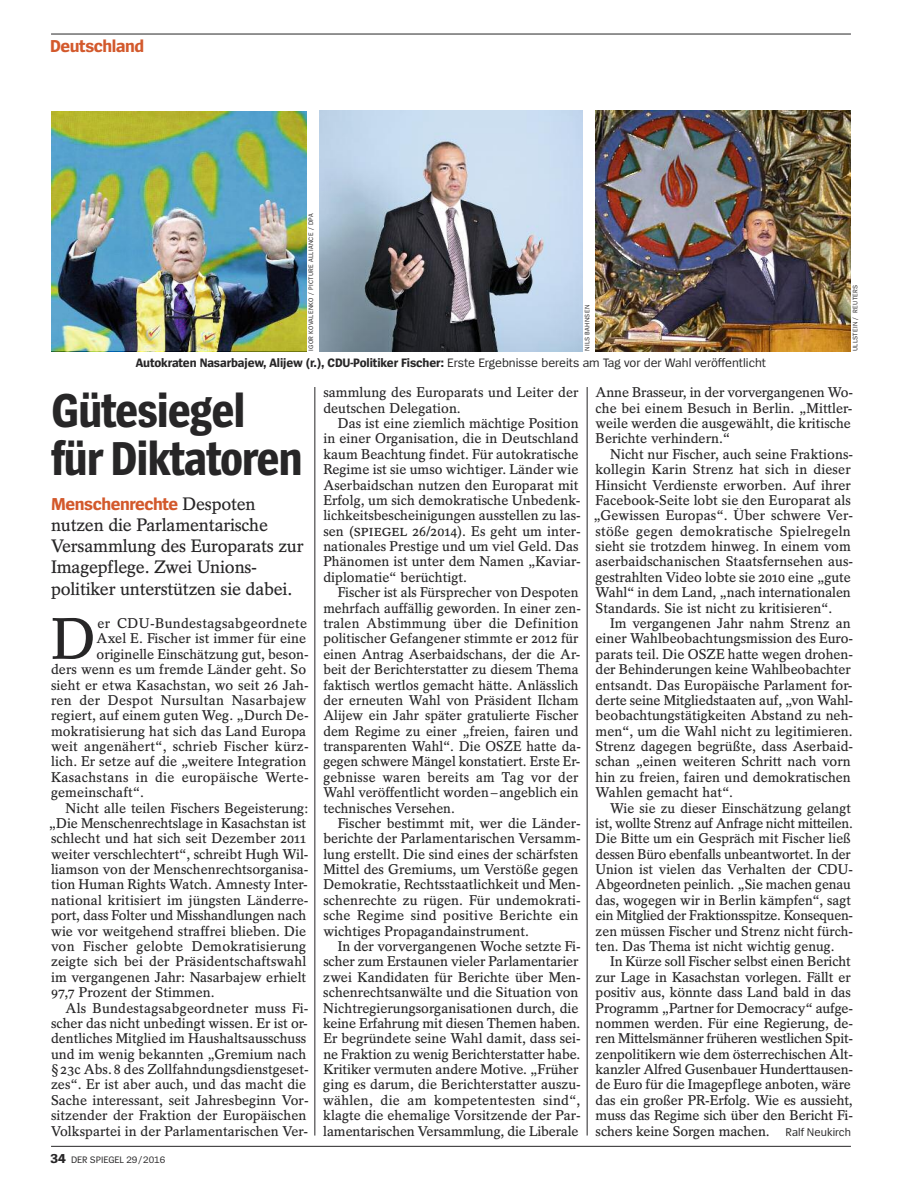
<style>
.page{position:relative;width:902px;height:1191px;background:#fff}
.page>*{position:absolute;margin:0;border:0;box-sizing:border-box;transform-origin:0 0}
.t1{font:600 58.2px "Spiegel Serif";color:#272627}
.t2{font:700 49.5px/48px "Spiegel Sans Cd";letter-spacing:-.025em;color:#272627}
.t3{font:600 18px/21px "Spiegel Serif";letter-spacing:-.015em;color:#272627}
.t4{font:700 18px "Spiegel Sans";letter-spacing:-.025em;color:#d3592c}
.t5{font:600 14.1px/15.5px "Spiegel Serif";color:#272627}
.t6{font:600 14.1px "Spiegel Serif";letter-spacing:.02em;color:#272627}
.t7{font:700 12.75px "Spiegel Sans";letter-spacing:-.01em;color:#272627}
.t8{font:9.75px "Spiegel Sans";letter-spacing:-.005em;color:#272627}
.t9{font:6.75px "Spiegel Sans";letter-spacing:.05em;color:#272627}
.s1{font-weight:400}
.s2{font-family:"Spiegel Serif";font-weight:600;color:#272627}
.s3{font-weight:700;font-size:13.5px}
.s4{font-size:15.75px}
.s5{font-family:"Spiegel Sans";font-weight:400;font-size:11.7px}
</style>
<div class="page">
<hr style="left:51px;top:34px;width:799px;height:1px;background:#272627">
<hr style="left:51px;top:1146px;width:799px;height:1px;background:#272627">
<hr style="left:314px;top:387px;width:1px;height:748px;background:#272627">
<hr style="left:587px;top:387px;width:1px;height:748px;background:#272627">
<img style="left:595px;top:110px;width:255px;height:241px">
<img style="left:51px;top:111px;width:255px;height:239px">
<svg style="left:319px;top:110px;width:264px;height:241px;background:#98a3b0"></svg>
<p class="t4" style="left:50px;top:39px;width:95px">Deutschland</p>
<p class="t9" style="left:308px;top:351px;width:139px;rotate:-90deg">IGOR KOVALENKO / PICTURE ALLIANCE / DPA</p>
<p class="t9" style="left:585px;top:351px;width:48px;rotate:-90deg">NILS BAHNSEN</p>
<p class="t7" style="left:136px;top:358px;width:631px">Autokraten Nasarbajew, Alijew (r.), CDU-Politiker Fischer: <span class="s1">Erste Ergebnisse bereits am Tag vor der Wahl veröffentlicht</span></p>
<p class="t9" style="left:852px;top:351px;width:68px;rotate:-90deg">ULLSTEIN / REUTERS</p>
<h2 class="t2" style="left:51px;top:389px;width:253px">Gütesiegel für Diktatoren</h2>
<p class="t4" style="left:51px;top:498px;width:206px">Menschenrechte <span class="s2">Despoten</span></p>
<p class="t3" style="left:51px;top:517px;width:254px">nutzen die Parlamentarische<br>Versammlung des Europarats zur<br>Imagepflege. Zwei Unions&shy;politiker unterstützen sie dabei.</p>
<h1 class="t1" style="left:51px;top:618px;width:47px">D</h1>
<p class="t6" style="left:97px;top:618px;width:211px">er CDU-Bundestagsabgeordnete</p>
<p class="t5" style="left:97px;top:632px;width:211px">Axel E. Fischer ist immer für eine</p>
<p class="t5" style="left:97px;top:647px;width:213px">originelle Einschätzung gut, beson-</p>
<p class="t5" style="left:51px;top:663px;width:257px">ders wenn es um fremde Länder geht. So</p>
<p class="t5" style="left:51px;top:678px;width:259px">sieht er etwa Kasachstan, wo seit 26 Jah-</p>
<p class="t6" style="left:51px;top:695px;width:257px">ren der Despot Nursultan Nasarbajew</p>
<p class="t5" style="left:51px;top:709px;width:259px">regiert, auf einem guten Weg. „Durch De-</p>
<p class="t5" style="left:51px;top:724px;width:257px">mokratisierung hat sich das Land Europa</p>
<p class="t5" style="left:51px;top:740px;width:259px">weit angenähert“, schrieb Fischer kürz-</p>
<p class="t5" style="left:51px;top:755px;width:257px">lich. Er setze auf die „weitere Integration</p>
<p class="t6" style="left:51px;top:772px;width:259px">Kasachstans in die europäische Werte-</p>
<p class="t5" style="left:51px;top:786px;width:94px">gemeinschaft“.</p>
<p class="t5" style="left:65px;top:801px;width:244px">Nicht alle teilen Fischers Begeisterung:</p>
<p class="t5" style="left:49px;top:817px;width:259px">„Die Menschenrechtslage in Kasachstan ist</p>
<p class="t5" style="left:51px;top:832px;width:257px">schlecht und hat sich seit Dezember 2011</p>
<p class="t5" style="left:51px;top:847px;width:259px">weiter verschlechtert“, schreibt Hugh Wil-</p>
<p class="t5" style="left:51px;top:863px;width:259px">liamson von der Menschenrechtsorganisa-</p>
<p class="t5" style="left:51px;top:878px;width:258px">tion Human Rights Watch. Amnesty Inter-</p>
<p class="t5" style="left:51px;top:893px;width:259px">national kritisiert im jüngsten Länderre-</p>
<p class="t5" style="left:51px;top:909px;width:257px">port, dass Folter und Misshandlungen nach</p>
<p class="t5" style="left:51px;top:924px;width:257px">wie vor weitgehend straffrei blieben. Die</p>
<p class="t5" style="left:51px;top:940px;width:257px">von Fischer gelobte Demokratisierung</p>
<p class="t5" style="left:51px;top:955px;width:257px">zeigte sich bei der Präsidentschaftswahl</p>
<p class="t5" style="left:51px;top:970px;width:257px">im vergangenen Jahr: Nasarbajew erhielt</p>
<p class="t5" style="left:51px;top:986px;width:165px">97,7 Prozent der Stimmen.</p>
<p class="t5" style="left:65px;top:1001px;width:245px">Als Bundestagsabgeordneter muss Fi-</p>
<p class="t5" style="left:51px;top:1016px;width:258px">scher das nicht unbedingt wissen. Er ist or-</p>
<p class="t5" style="left:51px;top:1032px;width:257px">dentliches Mitglied im Haushaltsausschuss</p>
<p class="t5" style="left:51px;top:1047px;width:257px">und im wenig bekannten „Gremium nach</p>
<p class="t5" style="left:51px;top:1063px;width:259px">§23c Abs.8 des Zollfahndungsdienstgeset-</p>
<p class="t5" style="left:51px;top:1078px;width:257px">zes“. Er ist aber auch, und das macht die</p>
<p class="t5" style="left:51px;top:1093px;width:259px">Sache interessant, seit Jahresbeginn Vor-</p>
<p class="t5" style="left:51px;top:1109px;width:257px">sitzender der Fraktion der Europäischen</p>
<p class="t5" style="left:51px;top:1124px;width:258px">Volkspartei in der Parlamentarischen Ver-</p>
<p class="t8" style="left:51px;top:1156px;width:116px"><span class="s3">34</span> DER SPIEGEL 29/2016</p>
<p class="t5" style="left:323px;top:386px;width:257px">sammlung des Europarats und Leiter der deutschen Delegation.</p>
<p class="t5" style="left:323px;top:417px;width:259px;text-indent:14px">Das ist eine ziemlich mächtige Position in einer Organisation, die in Deutschland kaum Beachtung findet. Für autokratische Regime ist sie umso wichtiger. Länder wie Aserbaidschan nutzen den Europarat mit Erfolg, um sich demokratische Unbedenk&shy;lichkeitsbescheinigungen ausstellen zu las&shy;sen (<span class="s4">SPIEGEL</span> 26/2014). Es geht um inter&shy;nationales Prestige und um viel Geld. Das Phänomen ist unter dem Namen „Kaviar&shy;diplomatie“ berüchtigt.</p>
<p class="t5" style="left:323px;top:586px;width:259px;text-indent:14px">Fischer ist als Fürsprecher von Despoten mehrfach auffällig geworden. In einer zen&shy;tralen Abstimmung über die Definition politischer Gefangener stimmte er 2012 für einen Antrag Aserbaidschans, der die Ar&shy;beit der Berichterstatter zu diesem Thema faktisch wertlos gemacht hätte. Anlässlich der erneuten Wahl von Präsident Ilcham Alijew ein Jahr später gratulierte Fischer dem Regime zu einer „freien, fairen und transparenten Wahl“. Die OSZE hatte da&shy;gegen schwere Mängel konstatiert. Erste Er&shy;gebnisse waren bereits am Tag vor der Wahl veröffentlicht worden– angeblich ein technisches Versehen.</p>
<p class="t5" style="left:323px;top:817px;width:259px;text-indent:14px">Fischer bestimmt mit, wer die Länder&shy;berichte der Parlamentarischen Versamm&shy;lung erstellt. Die sind eines der schärfsten Mittel des Gremiums, um Verstöße gegen Demokratie, Rechtsstaatlichkeit und Men&shy;schenrechte zu rügen. Für undemokrati&shy;sche Regime sind positive Berichte ein wichtiges Propagandainstrument.</p>
<p class="t5" style="left:323px;top:940px;width:259px;text-indent:14px">In der vorvergangenen Woche setzte Fi&shy;scher zum Erstaunen vieler Parlamentarier zwei Kandidaten für Berichte über Men&shy;schenrechtsanwälte und die Situation von Nichtregierungsorganisationen durch, die keine Erfahrung mit diesen Themen haben.<br>Er begründete seine Wahl damit, dass sei&shy;ne Fraktion zu wenig Berichterstatter habe.<br>Kritiker vermuten andere Motive. „Früher ging es darum, die Berichterstatter auszu&shy;wählen, die am kompetentesten sind“, klagte die ehemalige Vorsitzende der Par&shy;lamentarischen Versammlung, die Liberale</p>
<p class="t5" style="left:595px;top:386px;width:259px">Anne Brasseur, in der vorvergangenen Wo&shy;che bei einem Besuch in Berlin. „Mittler&shy;weile werden die ausgewählt, die kritische Berichte verhindern.“</p>
<p class="t5" style="left:593px;top:448px;width:261px;text-indent:17px">Nicht nur Fischer, auch seine Fraktions&shy;kollegin Karin Strenz hat sich in dieser Hinsicht Verdienste erworben. Auf ihrer Facebook-Seite lobt sie den Europarat als „Gewissen Europas“. Über schwere Ver&shy;stöße gegen demokratische Spielregeln sieht sie trotzdem hinweg. In einem vom aserbaidschanischen Staatsfernsehen aus&shy;gestrahlten Video lobte sie 2010 eine „gute Wahl“ in dem Land, „nach internationalen Standards. Sie ist nicht zu kritisieren“.</p>
<p class="t5" style="left:595px;top:617px;width:259px;text-indent:14px">Im vergangenen Jahr nahm Strenz an einer Wahlbeobachtungsmission des Euro&shy;parats teil. Die OSZE hatte wegen drohen&shy;der Behinderungen keine Wahlbeobachter entsandt. Das Europäische Parlament for&shy;derte seine Mitgliedstaaten auf, „von Wahl&shy;beobachtungstätigkeiten Abstand zu neh&shy;men“, um die Wahl nicht zu legitimieren.<br>Strenz dagegen begrüßte, dass Aserbaid&shy;schan „einen weiteren Schritt nach vorn hin zu freien, fairen und demokratischen Wahlen gemacht hat“.</p>
<p class="t5" style="left:595px;top:801px;width:259px;text-indent:14px">Wie sie zu dieser Einschätzung gelangt ist, wollte Strenz auf Anfrage nicht mitteilen.<br>Die Bitte um ein Gespräch mit Fischer ließ dessen Büro ebenfalls unbeantwortet. In der Union ist vielen das Verhalten der CDU-Abgeordneten peinlich. „Sie machen genau das, wogegen wir in Berlin kämpfen“, sagt ein Mitglied der Fraktionsspitze. Konsequen&shy;zen müssen Fischer und Strenz nicht fürch&shy;ten. Das Thema ist nicht wichtig genug.</p>
<p class="t5" style="left:595px;top:955px;width:259px;text-indent:14px">In Kürze soll Fischer selbst einen Bericht zur Lage in Kasachstan vorlegen. Fällt er positiv aus, könnte dass Land bald in das Programm „Partner for Democracy“ aufge&shy;nommen werden. Für eine Regierung, de&shy;ren Mittelsmänner früheren westlichen Spit&shy;zenpolitikern wie dem österrechischen Alt&shy;kanzler Alfred Gusenbauer Hunderttausen&shy;de Euro für die Imagepflege anboten, wäre das ein großer PR-Erfolg. Wie es aussieht, muss das Regime sich über den Bericht Fi&shy;schers keine Sorgen machen. <span class="s5">Ralf Neukirch</span></p>
</div>
